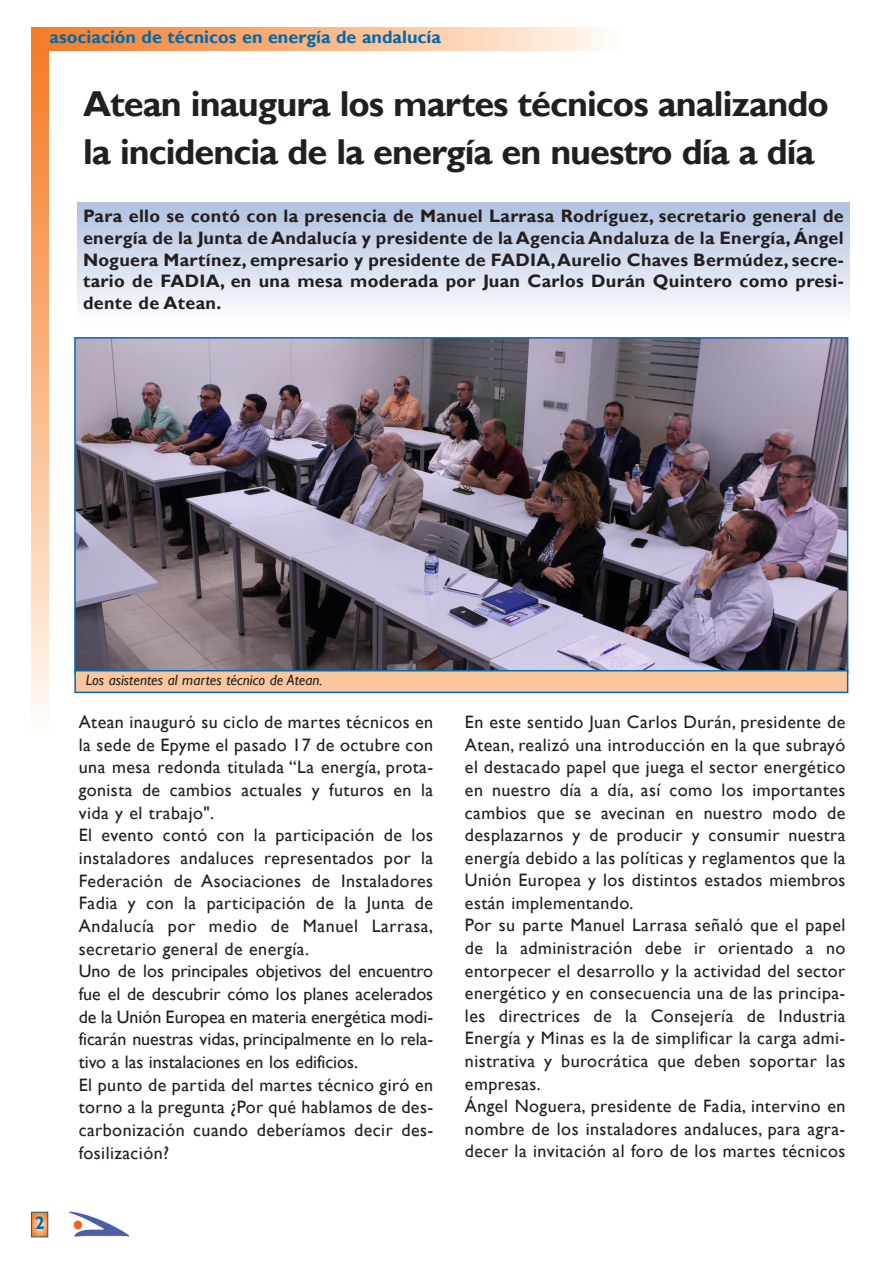
<style>
.page{position:relative;width:884px;height:1263px;background:#fff}
.page>*{position:absolute;margin:0;border:0;box-sizing:border-box;transform-origin:0 0}
.t1{font:700 36px/48px "Gill Sans";letter-spacing:-.03em;color:#231f20}
.t2{font:18px/22.6px "Gill Sans";letter-spacing:.025em;color:#231f20}
.t3{font:700 18px/21.6px "Gill Sans";letter-spacing:.015em;color:#231f20;text-align:justify}
.t4{font:700 18px "Gill Sans";color:#006aad}
.t5{font:italic 15px "Gill Sans";color:#231f20}
</style>
<div class="page">
<svg style="left:33px;top:1213px;width:13px;height:22px"></svg>
<div style="left:31px;top:1211px;width:17px;height:26px;border:1px solid #006aad"></div>
<img style="left:69px;top:1211px;width:59px;height:26px">
<div style="left:31px;top:50px;width:18px;height:687px;background:linear-gradient(to bottom,#f47924,#fffbf3)"></div>
<div style="left:31px;top:28px;width:588px;height:23px;background:linear-gradient(to right,#f47822,#fff9f1)"></div>
<div style="left:77px;top:202px;width:772px;height:119px;background:linear-gradient(to bottom,#b0c1e0,#fcfdfe)"></div>
<img style="left:77px;top:340px;width:768px;height:330px">
<div style="left:76px;top:671px;width:771px;height:20px;background:#fbc69c"></div>
<div style="left:74px;top:670px;width:774px;height:23px;border:2px solid #006aad"></div>
<p class="t4" style="left:50px;top:27px;width:393px">asociación de técnicos en energía de andalucía</p>
<h1 class="t1" style="left:83px;top:79px;width:747px">Atean inaugura los martes técnicos analizando la incidencia de la energía en nuestro día a día</h1>
<p class="t3" style="left:83px;top:205px;width:762px">Para ello se contó con la presencia de Manuel Larrasa Rodríguez, secretario general de energía de la Junta de Andalucía y presidente de la Agencia Andaluza de la Energía, Ángel Noguera Martínez, empresario y presidente de FADIA,Aurelio Chaves Bermúdez, secre&shy;tario de FADIA, en una mesa moderada por Juan Carlos Durán Quintero como presi&shy;dente de Atean.</p>
<p class="t4" style="left:35px;top:1212px;width:11px">2</p>
<p class="t5" style="left:86px;top:671px;width:238px">Los asistentes al martes técnico de Atean.</p>
<p class="t2" style="left:79px;top:710px;width:356px">Atean inauguró su ciclo de martes técnicos en la sede de Epyme el pasado 17 de octubre con una mesa redonda titulada “La energía, prota&shy;gonista de cambios actuales y futuros en la vida y el trabajo".<br>El evento contó con la participación de los instaladores andaluces representados por la Federación de Asociaciones de Instaladores Fadia y con la participación de la Junta de Andalucía por medio de Manuel Larrasa, secretario general de energía.<br>Uno de los principales objetivos del encuentro fue el de descubrir cómo los planes acelerados de la Unión Europea en materia energética modi&shy;ficarán nuestras vidas, principalmente en lo rela&shy;tivo a las instalaciones en los edificios.<br>El punto de partida del martes técnico giró en torno a la pregunta ¿Por qué hablamos de des&shy;carbonización cuando deberíamos decir des&shy;fosilización?</p>
<p class="t2" style="left:465px;top:710px;width:382px">En este sentido Juan Carlos Durán, presidente de Atean, realizó una introducción en la que subrayó el destacado papel que juega el sector energético en nuestro día a día, así como los importantes cambios que se avecinan en nuestro modo de desplazarnos y de producir y consumir nuestra energía debido a las políticas y reglamentos que la Unión Europea y los distintos estados miembros están implementando.<br>Por su parte Manuel Larrasa señaló que el papel de la administración debe ir orientado a no entorpecer el desarrollo y la actividad del sector energético y en consecuencia una de las principa&shy;les directrices de la Consejería de Industria Energía y Minas es la de simplificar la carga admi&shy;nistrativa y burocrática que deben soportar las empresas.<br>Ángel Noguera, presidente de Fadia, intervino en nombre de los instaladores andaluces, para agra&shy;decer la invitación al foro de los martes técnicos</p>
</div>
